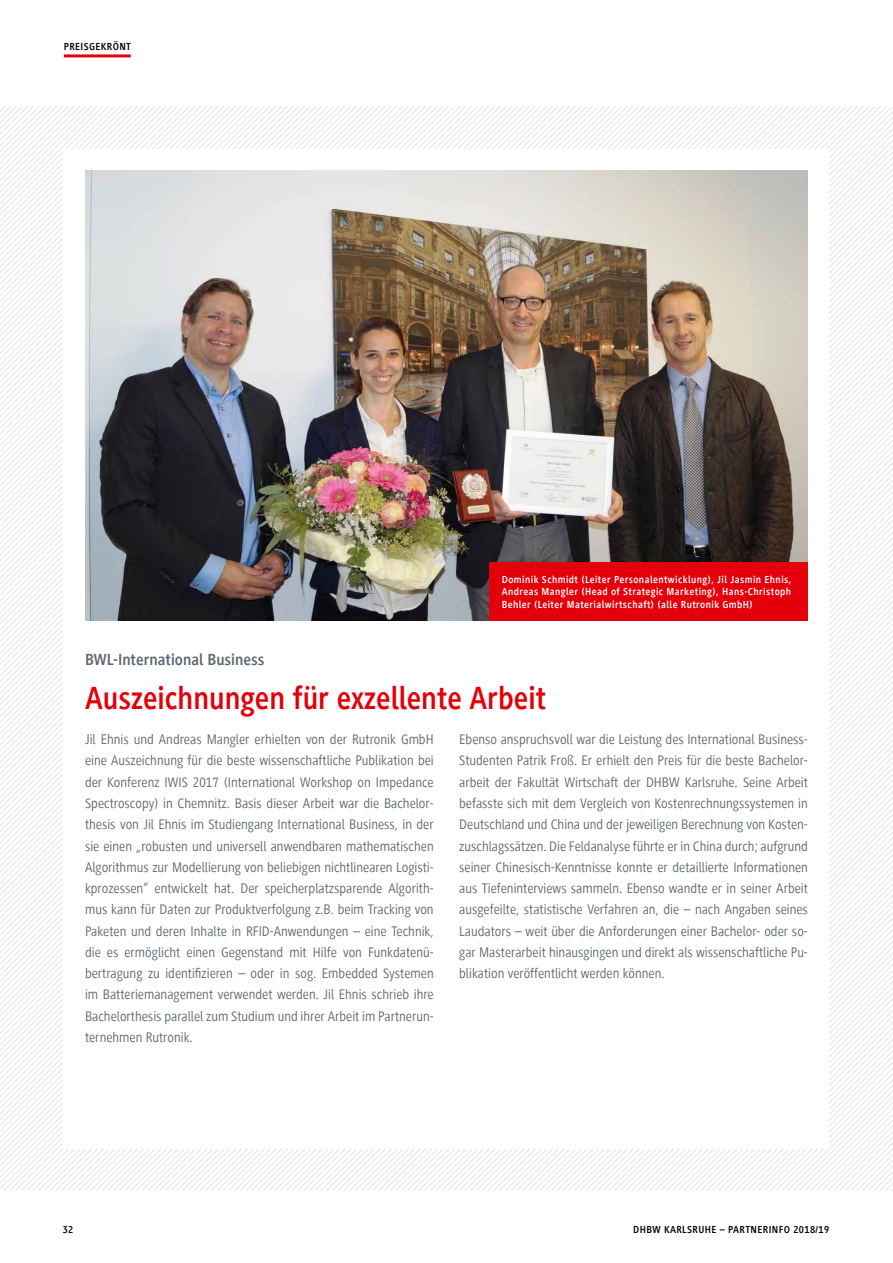
<style>
.page{position:relative;width:893px;height:1263px;background:#fff}
.page>*{position:absolute;margin:0;border:0;box-sizing:border-box;transform-origin:0 0}
.t1{font:700 33px "Generis Sans Com";color:#e3000b;scale:.9 1}
.t2{font:700 16.5px "Generis Sans Com";color:#5c676d;scale:.95 1}
.t3{font:14.25px/21.3px "Generis Sans Com";color:#5c676d;text-align:justify;scale:.95 1}
.t4{font:700 10.5px/12.6px "Generis Sans Com";letter-spacing:.04em;color:#fff;text-align:justify;scale:.95 1}
.t5{font:700 10.5px "Generis Sans Com";letter-spacing:.04em;color:#000;scale:.95 1}
</style>
<div class="page">
<hr style="left:64px;top:54px;width:67px;height:3px;background:#e3000b">
<svg style="left:683px;top:980px;width:210px;height:211px"></svg>
<div style="left:64px;top:149px;width:765px;height:999px;background:#fff"></div>
<img style="left:85px;top:170px;width:723px;height:450px">
<div style="left:489px;top:562px;width:319px;height:58px;background:#e3000b"></div>
<p class="t5" style="left:64px;top:41px;width:72px">PREISGEKRÖNT</p>
<p class="t4" style="left:502px;top:573px;width:306px">Dominik Schmidt (Leiter Personalentwicklung), Jil Jasmin Ehnis, Andreas Mangler (Head of Strategic Marketing), Hans-Christoph Behler (Leiter Materialwirtschaft) (alle Rutronik GmbH)</p>
<p class="t2" style="left:85px;top:650px;width:190px">BWL-International Business</p>
<h1 class="t1" style="left:85px;top:680px;width:514px">Auszeichnungen für exzellente Arbeit</h1>
<p class="t3" style="left:85px;top:729px;width:369px">Jil Ehnis und Andreas Mangler erhielten von der Rutronik GmbH eine Auszeichnung für die beste wissenschaftliche Publikation bei der Konferenz IWIS 2017 (International Workshop on Impedance Spectroscopy) in Chemnitz. Basis dieser Arbeit war die Bachelor&shy;thesis von Jil Ehnis im Studiengang International Business, in der sie einen „robusten und universell anwendbaren mathematischen Algorithmus zur Modellierung von beliebigen nichtlinearen Logisti&shy;kprozessen“ entwickelt hat. Der speicherplatzsparende Algorith&shy;mus kann für Daten zur Produktverfolgung z.B. beim Tracking von Paketen und deren Inhalte in RFID-Anwendungen – eine Technik, die es ermöglicht einen Gegenstand mit Hilfe von Funkdatenü&shy;bertragung zu identifizieren – oder in sog. Embedded Systemen im Batteriemanagement verwendet werden. Jil Ehnis schrieb ihre Bachelorthesis parallel zum Studium und ihrer Arbeit im Partnerun&shy;ternehmen Rutronik.</p>
<p class="t3" style="left:459px;top:729px;width:369px">Ebenso anspruchsvoll war die Leistung des International Business-Studenten Patrik Froß. Er erhielt den Preis für die beste Bachelor&shy;arbeit der Fakultät Wirtschaft der DHBW Karlsruhe. Seine Arbeit befasste sich mit dem Vergleich von Kostenrechnungssystemen in Deutschland und China und der jeweiligen Berechnung von Kosten&shy;zuschlagssätzen. Die Feldanalyse führte er in China durch; aufgrund seiner Chinesisch-Kenntnisse konnte er detaillierte Informationen aus Tiefeninterviews sammeln. Ebenso wandte er in seiner Arbeit ausgefeilte, statistische Verfahren an, die – nach Angaben seines Laudators – weit über die Anforderungen einer Bachelor- oder so&shy;gar Masterarbeit hinausgingen und direkt als wissenschaftliche Pu&shy;blikation veröffentlicht werden können.</p>
<p class="t5" style="left:63px;top:1224px;width:12px">32</p>
<p class="t5" style="left:633px;top:1224px;width:208px">DHBW KARLSRUHE – PARTNERINFO 2018/19</p>
</div>
